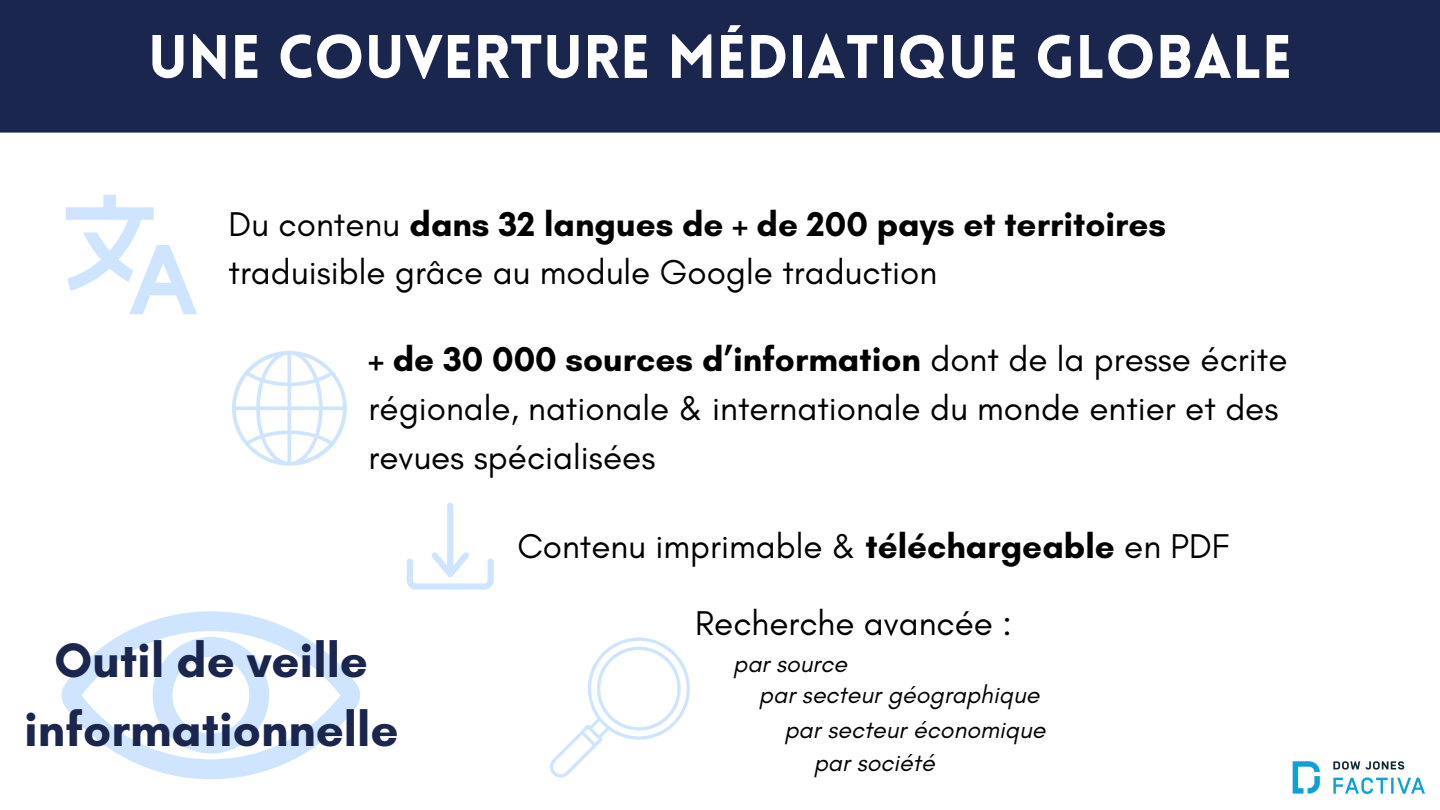
<style>
.page{position:relative;width:1440px;height:810px;background:#fff}
.page>*{position:absolute;margin:0;border:0;box-sizing:border-box;transform-origin:0 0}
.t1{font:900 60px "Lovelo";color:#fff}
.t2{font:700 49.2px/68.2px "Glacial Indifference";color:#1b264f;text-align:center}
.t3{font:35px/48.8px "Glacial Indifference";color:#000}
.t4{font:italic 25px/32.9px "Glacial Indifference";color:#000}
.s1{font-weight:700}
</style>
<div class="page">
<svg style="left:61px;top:611px;width:299px;height:168px"></svg>
<svg style="left:153px;top:637px;width:116px;height:117px"></svg>
<div style="left:0;top:0;width:1440px;height:133px;background:#1b264f"></div>
<svg style="left:66px;top:195px;width:131px;height:119px"></svg>
<svg style="left:232px;top:351px;width:115px;height:115px"></svg>
<svg style="left:550px;top:638px;width:140px;height:140px"></svg>
<svg style="left:407px;top:503px;width:87px;height:87px"></svg>
<img style="left:1292px;top:761px;width:133px;height:33px">
<p class="t1" style="left:148px;top:33px;width:1146px">UNE COUVERTURE MÉDIATIQUE GLOBALE</p>
<p class="t3" style="left:229px;top:199px;width:939px">Du contenu <span class="s1">dans 32 langues de + de 200 pays et territoires </span>traduisible grâce au module Google traduction</p>
<h3 class="t3" style="left:369px;top:334px;width:920px"><span class="s1">+ de 30 000 sources d’information</span> dont de la presse écrite régionale, nationale &amp; internationale du monde entier et des revues spécialisées</h3>
<h1 class="t2" style="left:24px;top:626px;width:376px">Outil de veille informationnelle</h1>
<h2 class="t3" style="left:517px;top:521px;width:713px">Contenu imprimable &amp; <span class="s1">téléchargeable</span> en PDF</h2>
<h3 class="t3" style="left:695px;top:598px;width:318px">Recherche avancée :</h3>
<p class="t4" style="left:733px;top:647px;width:115px">par source</p>
<h3 class="t4" style="left:759px;top:678px;width:282px">par secteur géographique</h3>
<p class="t4" style="left:814px;top:713px;width:233px;text-indent:-29px">par secteur économique par société</p>
</div>
